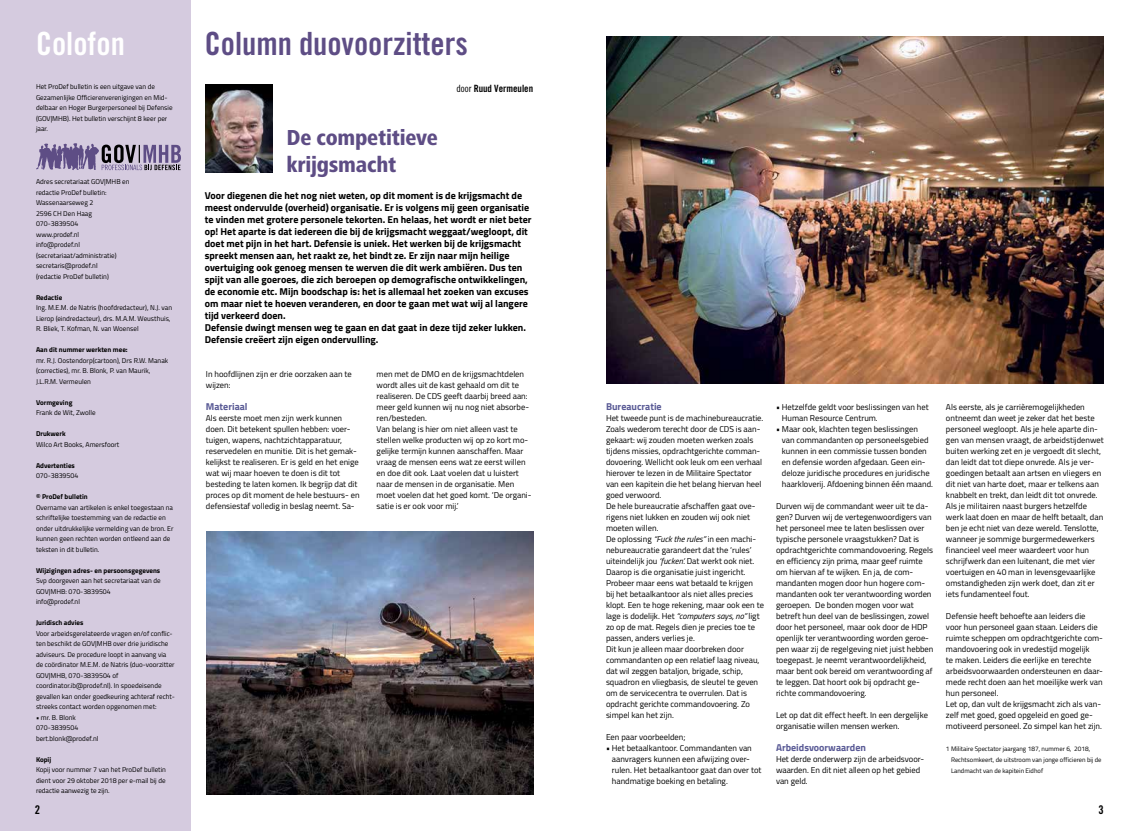
<style>
.page{position:relative;width:1140px;height:831px;background:#fff}
.page>*{position:absolute;margin:0;border:0;box-sizing:border-box;transform-origin:0 0}
.t1{font:32px "Trade Gothic Bold Cond Twenty";color:#5e4d85}
.t2{font:32px "Trade Gothic Bold Cond Twenty";color:#fff}
.t3{font:800 condensed 22.5px/27px "Frutiger Next LT";letter-spacing:-.01em;color:#5e4d85}
.t4{font:12px "Trade Gothic Bold Cond Twenty";color:#000}
.t5{font:700 10px/12px "Titillium Web";color:#000}
.t6{font:700 10px "Titillium Web";color:#5a5b96}
.t7{font:10px "Trade Gothic Bold Cond Twenty";color:#000}
.t8{font:8.5px/11px "Titillium Web";color:#000}
.t9{font:7px/10.5px "Titillium Web";color:#000}
.t10{font:700 7px "Titillium Web";color:#000}
.t11{font:6.5px/11px "Titillium Web";color:#000}
.s1{font-family:"Trade Gothic Cond Eighteen"}
.s2{font-style:italic}
</style>
<div class="page">
<div style="left:0;top:0;width:190px;height:831px;background:#d5cbdf"></div>
<svg style="left:36px;top:143px;width:145px;height:27px"></svg>
<img style="left:206px;top:84px;width:66px;height:88px">
<img style="left:207px;top:531px;width:327px;height:264px">
<img style="left:606px;top:36px;width:498px;height:348px">
<h1 class="t2" style="left:36px;top:25px;width:90px">Colofon</h1>
<h1 class="t1" style="left:205px;top:24px;width:264px">Column duovoorzitters</h1>
<p class="t9" style="left:36px;top:81px;width:138px">Het ProDef bulletin is een uitgave van de Gezamenlijke Officierenverenigingen en Mid&shy;delbaar en Hoger Burgerpersoneel bij Defensie (GOV|MHB). Het bulletin verschijnt 8 keer per jaar.</p>
<p class="t9" style="left:36px;top:176px;width:95px">Adres secretariaat GOV|MHB en redactie ProDef bulletin:<br>Wassenaarseweg 2<br>2596 CH Den Haag<br>070-3839504<br>www.prodef.nl<br>info@prodef.nl (secretariaat/administratie) secretaris@prodef.nl<br>(redactie ProDef bulletin)</p>
<p class="t10" style="left:36px;top:292px;width:28px">Redactie</p>
<p class="t9" style="left:36px;top:302px;width:138px">Ing. M.E.M. de Natris (hoofdredacteur), N.J. van<br>Lierop (eindredacteur), drs. M.A.M. Weusthuis,<br>R. Bliek, T. Kofman, N. van Woensel</p>
<p class="t10" style="left:36px;top:344px;width:93px">Aan dit nummer werkten mee:</p>
<p class="t9" style="left:36px;top:354px;width:134px">mr. R.J. Oostendorp(cartoon), Drs R.W. Manak (correcties), mr. B. Blonk, P. van Maurik,<br>J.L.R.M. Vermeulen</p>
<p class="t10" style="left:36px;top:397px;width:38px">Vormgeving</p>
<p class="t9" style="left:36px;top:407px;width:61px">Frank de Wit, Zwolle</p>
<p class="t10" style="left:36px;top:428px;width:31px">Drukwerk</p>
<p class="t9" style="left:36px;top:438px;width:85px">Wilco Art Books, Amersfoort</p>
<p class="t10" style="left:36px;top:460px;width:40px">Advertenties</p>
<p class="t9" style="left:36px;top:470px;width:44px">070-3839504</p>
<p class="t10" style="left:36px;top:491px;width:53px">© ProDef bulletin</p>
<p class="t9" style="left:36px;top:501px;width:139px">Overname van artikelen is enkel toegestaan na schriftelijke toestemming van de redactie en onder uitdrukkelijke vermelding van de bron. Er kunnen geen rechten worden ontleend aan de teksten in dit bulletin.</p>
<p class="t10" style="left:36px;top:565px;width:126px">Wijzigingen adres- en persoonsgegevens</p>
<p class="t9" style="left:36px;top:575px;width:126px">Svp doorgeven aan het secretariaat van de<br>GOV|MHB: 070-3839504<br>info@prodef.nl</p>
<p class="t10" style="left:36px;top:617px;width:49px">Juridisch advies</p>
<p class="t9" style="left:36px;top:627px;width:140px">Voor arbeidsgerelateerde vragen en/of conflic&shy;ten beschikt de GOV|MHB over drie juridische adviseurs. De procedure loopt in aanvang via de coördinator M.E.M. de Natris (duo-voorzitter GOV|MHB, 070-3839504 of coordinator.ib@prodef.nl). In spoedeisende gevallen kan onder goedkeuring achteraf recht&shy;streeks contact worden opgenomen met:</p>
<p class="t9" style="left:36px;top:711px;width:64px">• mr. B. Blonk<br>070-3839504 bert.blonk@prodef.nl</p>
<p class="t10" style="left:36px;top:754px;width:17px">Kopij</p>
<p class="t9" style="left:36px;top:764px;width:132px;text-align:justify">Kopij voor nummer 7 van het ProDef bulletin dient voor 29 oktober 2018 per e-mail bij de redactie aanwezig te zijn.</p>
<p class="t7" style="left:456px;top:82px;width:78px"><span class="s1">door</span> Ruud Vermeulen</p>
<h2 class="t3" style="left:286px;top:124px;width:153px">De competitieve krijgsmacht</h2>
<p class="t5" style="left:205px;top:189px;width:328px">Voor diegenen die het nog niet weten, op dit moment is de krijgsmacht de meest ondervulde (overheid) organisatie. Er is volgens mij geen organisatie te vinden met grotere personele tekorten. En helaas, het wordt er niet beter op! Het aparte is dat iedereen die bij de krijgsmacht weggaat/wegloopt, dit doet met pijn in het hart. Defensie is uniek. Het werken bij de krijgsmacht spreekt mensen aan, het raakt ze, het bindt ze. Er zijn naar mijn heilige overtuiging ook genoeg mensen te werven die dit werk ambiëren. Dus ten spijt van alle goeroes, die zich beroepen op demografische ontwikkelingen, de economie etc. Mijn boodschap is: het is allemaal het zoeken van excuses om maar niet te hoeven veranderen, en door te gaan met wat wij al langere tijd verkeerd doen.<br>Defensie dwingt mensen weg te gaan en dat gaat in deze tijd zeker lukken.<br>Defensie creëert zijn eigen ondervulling.</p>
<p class="t8" style="left:206px;top:368px;width:147px">In hoofdlijnen zijn er drie oorzaken aan te wijzen:</p>
<p class="t6" style="left:206px;top:399px;width:43px">Materiaal</p>
<p class="t8" style="left:206px;top:412px;width:155px">Als eerste moet men zijn werk kunnen doen. Dit betekent spullen hebben: voer&shy;tuigen, wapens, nachtzichtapparatuur, reservedelen en munitie. Dit is het gemak&shy;kelijkst te realiseren. Er is geld en het enige wat wij maar hoeven te doen is dit tot besteding te laten komen. Ik begrijp dat dit proces op dit moment de hele bestuurs- en defensiestaf volledig in beslag neemt. Sa-</p>
<p class="t8" style="left:376px;top:368px;width:156px">men met de DMO en de krijgsmachtdelen wordt alles uit de kast gehaald om dit te realiseren. De CDS geeft daarbij breed aan: meer geld kunnen wij nu nog niet absorbe&shy;ren/besteden.<br>Van belang is hier om niet alleen vast te stellen welke producten wij op zo kort mo&shy;gelijke termijn kunnen aanschaffen. Maar vraag de mensen eens wat ze eerst willen en doe dit ook. Laat voelen dat u luistert naar de mensen in de organisatie. Men moet voelen dat het goed komt. ‘De organi&shy;satie is er ook voor mij.’</p>
<p class="t6" style="left:606px;top:399px;width:57px">Bureaucratie</p>
<p class="t8" style="left:606px;top:412px;width:159px">Het tweede punt is de machinebureaucratie.<br>Zoals wederom terecht door de CDS is aan&shy;gekaart: wij zouden moeten werken zoals tijdens missies, opdrachtgerichte comman&shy;dovoering. Wellicht ook leuk om een verhaal hierover te lezen in de Militaire Spectator van een kapitein die het belang hiervan heel goed verwoord.<br>De hele bureaucratie afschaffen gaat ove&shy;rigens niet lukken en zouden wij ook niet moeten willen.<br>De oplossing <span class="s2">“Fuck the rules”</span> in een machi&shy;nebureaucratie garandeert dat the ‘rules’ uiteindelijk jou <span class="s2">‘fucken’.</span> Dat werkt ook niet.<br>Daarop is die organisatie juist ingericht.<br>Probeer maar eens wat betaald te krijgen<br>bij het betaalkantoor als niet alles precies klopt. Een te hoge rekening, maar ook een te lage is dodelijk. Het <span class="s2">“computers says, no”</span> ligt zo op de mat. Regels dien je precies toe te passen, anders verlies je.<br>Dit kun je alleen maar doorbreken door commandanten op een relatief laag niveau, dat wil zeggen bataljon, brigade, schip, squadron en vliegbasis, de sleutel te geven om de servicecentra te overrulen. Dat is opdracht gerichte commandovoering. Zo simpel kan het zijn.</p>
<p class="t8" style="left:606px;top:731px;width:81px">Een paar voorbeelden;</p>
<p class="t8" style="left:612px;top:742px;width:151px;text-indent:-6px">• Het betaalkantoor. Commandanten van aanvragers kunnen een afwijzing over&shy;rulen. Het betaalkantoor gaat dan over tot handmatige boeking en betaling.</p>
<p class="t8" style="left:782px;top:401px;width:148px;text-indent:-6px">• Hetzelfde geldt voor beslissingen van het<br>Human Resource Centrum.</p>
<p class="t8" style="left:782px;top:423px;width:153px;text-indent:-6px">• Maar ook, klachten tegen beslissingen<br>van commandanten op personeelsgebied kunnen in een commissie tussen bonden en defensie worden afgedaan. Geen ein&shy;deloze juridische procedures en juridische haarkloverij. Afdoening binnen één maand.</p>
<p class="t8" style="left:776px;top:500px;width:159px">Durven wij de commandant weer uit te da&shy;gen? Durven wij de vertegenwoordigers van het personeel mee te laten beslissen over typische personele vraagstukken? Dat is opdrachtgerichte commandovoering. Regels en efficiency zijn prima, maar geef ruimte om hiervan af te wijken. En ja, de com&shy;mandanten mogen door hun hogere com&shy;mandanten ook ter verantwoording worden geroepen. De bonden mogen voor wat betreft hun deel van de beslissingen, zowel door het personeel, maar ook door de HDP openlijk ter verantwoording worden geroe&shy;pen waar zij de regelgeving niet juist hebben toegepast. Je neemt verantwoordelijkheid, maar bent ook bereid om verantwoording af te leggen. Dat hoort ook bij opdracht ge&shy;richte commandovoering.</p>
<p class="t8" style="left:776px;top:709px;width:153px">Let op dat dit effect heeft. In een dergelijke organisatie willen mensen werken.</p>
<p class="t6" style="left:776px;top:740px;width:92px">Arbeidsvoorwaarden</p>
<p class="t8" style="left:776px;top:753px;width:150px">Het derde onderwerp zijn de arbeidsvoor&shy;waarden. En dit niet alleen op het gebied van geld.</p>
<p class="t8" style="left:946px;top:401px;width:159px">Als eerste, als je carrièremogelijkheden ontneemt dan weet je zeker dat het beste personeel wegloopt. Als je hele aparte din&shy;gen van mensen vraagt, de arbeidstijdenwet buiten werking zet en je vergoedt dit slecht, dan leidt dat tot diepe onvrede. Als je ver&shy;goedingen betaalt aan artsen en vliegers en dit niet van harte doet, maar er telkens aan knabbelt en trekt, dan leidt dit tot onvrede.<br>Als je militairen naast burgers hetzelfde werk laat doen en maar de helft betaalt, dan ben je echt niet van deze wereld. Tenslotte, wanneer je sommige burgermedewerkers financieel veel meer waardeert voor hun schrijfwerk dan een luitenant, die met vier voertuigen en 40 man in levensgevaarlijke omstandigheden zijn werk doet, dan zit er iets fundamenteel fout.</p>
<p class="t8" style="left:946px;top:610px;width:158px">Defensie heeft behoefte aan leiders die voor hun personeel gaan staan. Leiders die ruimte scheppen om opdrachtgerichte com&shy;mandovoering ook in vredestijd mogelijk<br>te maken. Leiders die eerlijke en terechte arbeidsvoorwaarden ondersteunen en daar&shy;mede recht doen aan het moeilijke werk van hun personeel.<br>Let op, dan vult de krijgsmacht zich als van&shy;zelf met goed, goed opgeleid en goed ge&shy;motiveerd personeel. Zo simpel kan het zijn.</p>
<p class="t11" style="left:951px;top:743px;width:152px;text-indent:-5px">1 Militaire Spectator jaargang 187, nummer 6, 2018,<br>Rechtsomkeert, de uitstroom van jonge officieren bij de<br>Landmacht van de kapitein Eidhof</p>
<h3 class="t4" style="left:35px;top:802px;width:7px">2</h3>
<h3 class="t4" style="left:1098px;top:802px;width:7px">3</h3>
</div>
